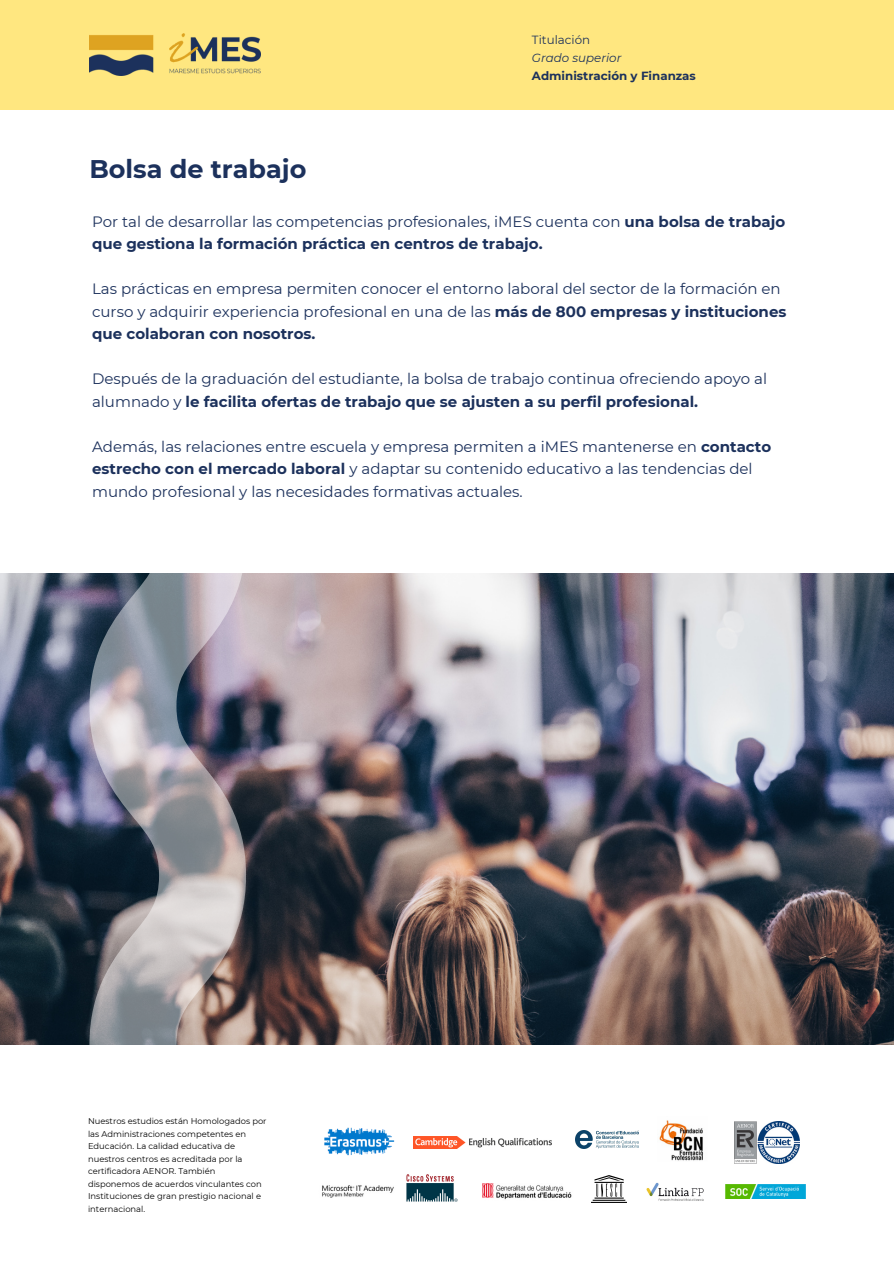
<style>
.page{position:relative;width:894px;height:1264px;background:#fff}
.page>*{position:absolute;margin:0;border:0;box-sizing:border-box;transform-origin:0 0}
.t1{font:700 25.5px "Montserrat";color:#1c315c}
.t2{font:15px/22.5px "Montserrat";color:#1c315c}
.t3{font:700 15px/22.5px "Montserrat";color:#1c315c}
.t4{font:700 11.85px "Montserrat";color:#1c315c}
.t5{font:italic 11.85px "Montserrat";color:#1c315c}
.t6{font:11.85px "Montserrat";color:#1c315c}
.t7{font:8.4px/12.6px "Montserrat";color:#000}
.s1{font-weight:400}
.s2{font-weight:700}
</style>
<div class="page">
<img style="left:324px;top:1127px;width:70px;height:29px">
<img style="left:413px;top:1136px;width:138px;height:12px">
<img style="left:575px;top:1130px;width:63px;height:18px">
<img style="left:659px;top:1120px;width:45px;height:41px">
<img style="left:734px;top:1121px;width:65px;height:42px">
<img style="left:322px;top:1185px;width:72px;height:13px">
<img style="left:406px;top:1174px;width:52px;height:28px">
<img style="left:482px;top:1183px;width:90px;height:17px">
<img style="left:592px;top:1175px;width:34px;height:26px">
<img style="left:646px;top:1182px;width:58px;height:19px">
<img style="left:725px;top:1184px;width:80px;height:14px">
<img style="left:0;top:573px;width:893px;height:471px">
<img style="left:89px;top:573px;width:157px;height:471px">
<div style="left:0;top:0;width:893px;height:110px;background:#ffe780"></div>
<img style="left:89px;top:34px;width:171px;height:42px">
<h1 class="t1" style="left:89px;top:154px;width:218px">Bolsa de trabajo</h1>
<p class="t6" style="left:532px;top:33px;width:60px">Titulación</p>
<p class="t5" style="left:532px;top:50px;width:91px">Grado superior</p>
<p class="t4" style="left:532px;top:68px;width:165px">Administración y Finanzas</p>
<p class="t3" style="left:92px;top:210px;width:694px"><span class="s1">Por tal de desarrollar las competencias profesionales, iMES cuenta con</span> una bolsa de trabajo que gestiona la formación práctica en centros de trabajo.</p>
<p class="t2" style="left:92px;top:278px;width:695px">Las prácticas en empresa permiten conocer el entorno laboral del sector de la formación en curso y adquirir experiencia profesional en una de las <span class="s2">más de 800 empresas y instituciones que colaboran con nosotros.</span></p>
<p class="t2" style="left:92px;top:368px;width:676px">Después de la graduación del estudiante, la bolsa de trabajo continua ofreciendo apoyo al alumnado y <span class="s2">le facilita ofertas de trabajo que se ajusten a su perfil profesional.</span></p>
<p class="t2" style="left:92px;top:435px;width:680px">Además, las relaciones entre escuela y empresa permiten a iMES mantenerse en <span class="s2">contacto estrecho con el mercado laboral</span> y adaptar su contenido educativo a las tendencias del mundo profesional y las necesidades formativas actuales.</p>
<p class="t7" style="left:88px;top:1114px;width:180px">Nuestros estudios están Homologados por las Administraciones competentes en Educación. La calidad educativa de nuestros centros es acreditada por la certificadora AENOR. También disponemos de acuerdos vinculantes con Instituciones de gran prestigio nacional e internacional.</p>
</div>
